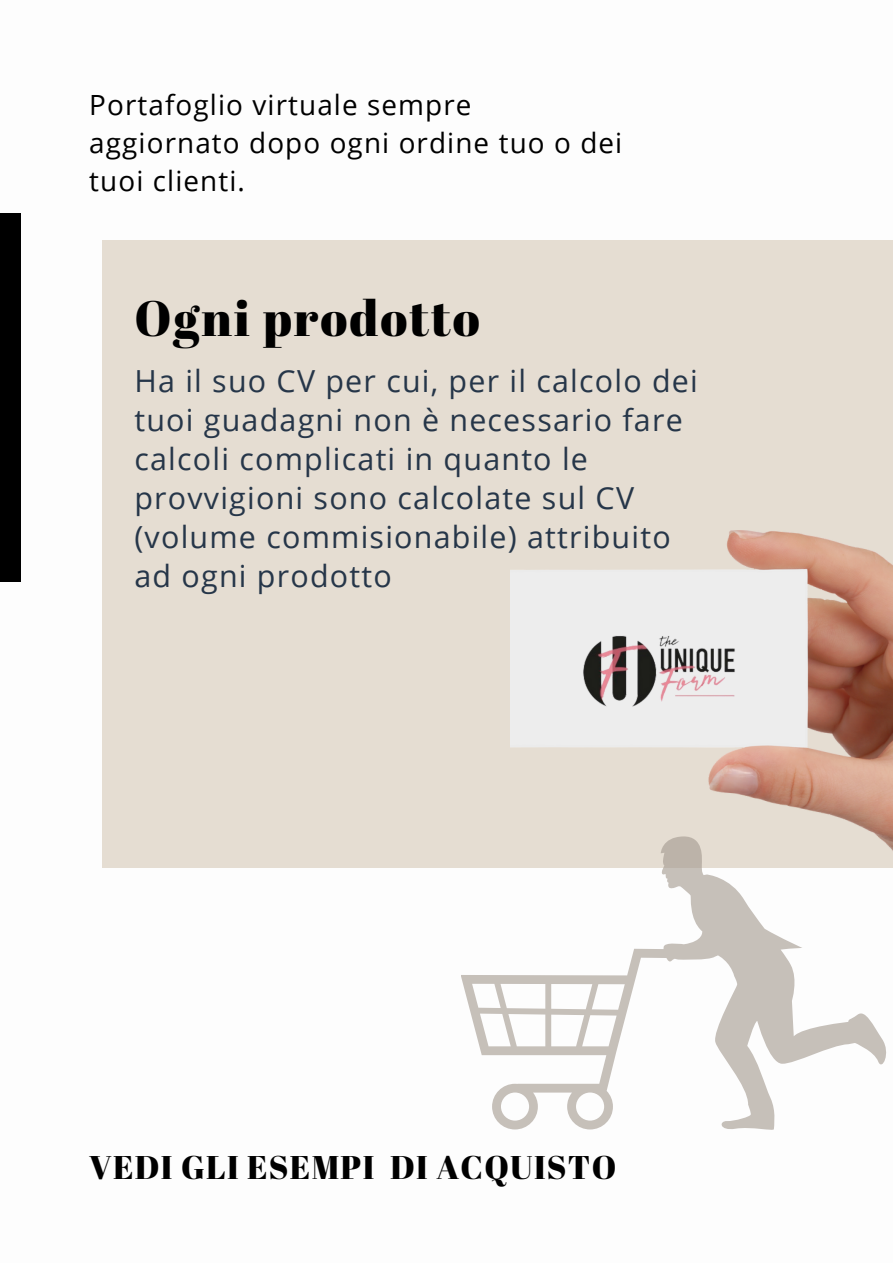
<style>
.page{position:relative;width:893px;height:1264px;background:#fff}
.page>*{position:absolute;margin:0;border:0;box-sizing:border-box;transform-origin:0 0}
.t1{font:49.65px "Abril Fatface";letter-spacing:.04em;color:#000}
.t2{font:32.85px "Abril Fatface";letter-spacing:.04em;color:#000}
.t3{font:30.45px/39px "Open Sans";letter-spacing:.04em;color:#263649}
.t4{font:27.9px/38.2px "Open Sans";letter-spacing:.04em;color:#000}
</style>
<div class="page">
<div style="left:0;top:213px;width:20px;height:368px;background:#000"></div>
<div style="left:102px;top:240px;width:790px;height:627px;background:#e5ddd2"></div>
<img style="left:510px;top:537px;width:382px;height:331px">
<img style="left:510px;top:530px;width:310px;height:190px">
<svg style="left:461px;top:836px;width:425px;height:294px"></svg>
<p class="t4" style="left:89px;top:85px;width:534px">Portafoglio virtuale sempre aggiornato dopo ogni ordine tuo o dei tuoi clienti.</p>
<h1 class="t1" style="left:134px;top:283px;width:346px">Ogni prodotto</h1>
<p class="t3" style="left:134px;top:360px;width:565px">Ha il suo CV per cui, per il calcolo dei tuoi guadagni non è necessario fare calcoli complicati in quanto le provvigioni sono calcolate sul CV (volume commisionabile) attribuito ad ogni prodotto</p>
<p class="t2" style="left:89px;top:1144px;width:528px">VEDI GLI ESEMPI DI ACQUISTO</p>
</div>
